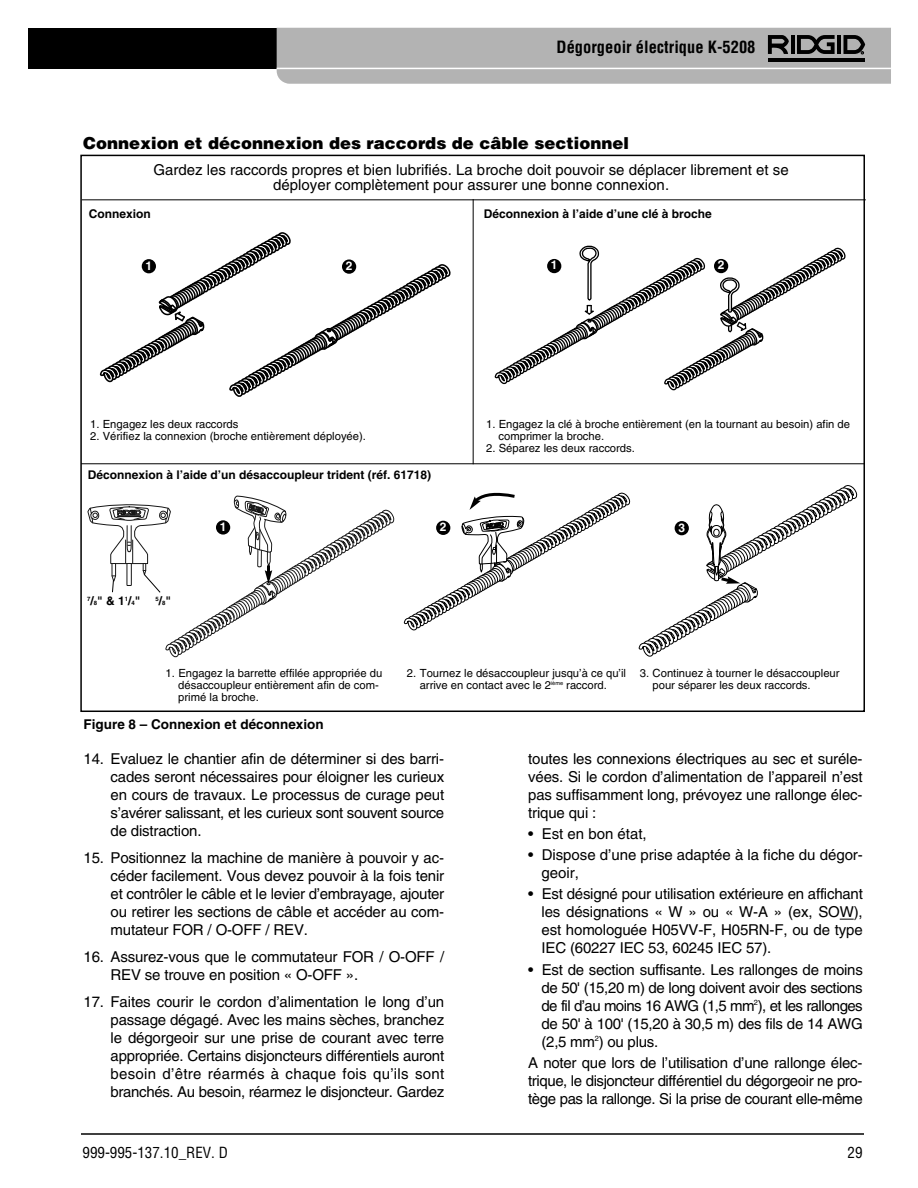
<style>
.page{position:relative;width:918px;height:1188px;background:#fff}
.page>*{position:absolute;margin:0;border:0;box-sizing:border-box;transform-origin:0 0}
.t1{font:900 16.5px "Helvetica LT Std";color:#000}
.t2{font:700 condensed 16.5px "Helvetica LT Std";color:#000}
.t3{font:15px/18px "Helvetica LT Std";letter-spacing:-.01em;color:#000;text-align:justify}
.t4{font:condensed 15px "Helvetica LT Std";color:#000}
.t5{font:700 13.5px "Helvetica LT Std";color:#000}
.t6{font:700 12px "Helvetica LT Std";color:#000}
.t7{font:700 12px "Helvetica LT Std";color:#fff}
.t8{font:11.25px/12px "Helvetica LT Std";color:#000}
.t9{font:700 6px "Helvetica LT Std";color:#000}
.s1{font-size:6px}
.s2{font-size:12px}
</style>
<div class="page">
<hr style="left:81px;top:1133px;width:783px;height:2px;background:#000">
<div style="left:28px;top:28px;width:427px;height:41px;background:#000"></div>
<svg style="left:277px;top:28px;width:614px;height:56px;background:#aeaeae"></svg>
<hr style="left:82px;top:199px;width:784px;height:1px;background:#000">
<hr style="left:473px;top:199px;width:1px;height:265px;background:#000">
<hr style="left:81px;top:463px;width:784px;height:1px;background:#000">
<svg style="left:99px;top:232px;width:352px;height:165px"></svg>
<svg style="left:494px;top:246px;width:352px;height:145px"></svg>
<div style="left:142px;top:259px;width:14px;height:14px;background:#000;border-radius:50%"></div>
<div style="left:342px;top:260px;width:14px;height:14px;background:#000;border-radius:50%"></div>
<div style="left:714px;top:259px;width:14px;height:14px;background:#000;border-radius:50%"></div>
<div style="left:547px;top:259px;width:14px;height:14px;background:#000;border-radius:50%"></div>
<svg style="left:404px;top:492px;width:226px;height:139px"></svg>
<svg style="left:87px;top:495px;width:307px;height:163px"></svg>
<svg style="left:639px;top:486px;width:218px;height:171px"></svg>
<div style="left:216px;top:520px;width:14px;height:15px;background:#000;border-radius:50%"></div>
<div style="left:675px;top:521px;width:14px;height:14px;background:#000;border-radius:50%"></div>
<svg style="left:840px;top:919px;width:14px;height:1px"></svg>
<p class="t2" style="left:557px;top:40px;width:200px">Dégorgeoir électrique K-5208</p>
<p class="t1" style="left:83px;top:137px;width:547px">Connexion et déconnexion des raccords de câble sectionnel</p>
<p class="t3" style="left:154px;top:164px;width:637px;line-height:15px;text-align:center">Gardez les raccords propres et bien lubrifiés. La broche doit pouvoir se déplacer librement et se déployer complètement pour assurer une bonne connexion.</p>
<p class="t6" style="left:484px;top:209px;width:230px">Déconnexion à l’aide d’une clé à broche</p>
<p class="t6" style="left:89px;top:209px;width:64px">Connexion</p>
<p class="t7" style="left:146px;top:261px;width:8px">1</p>
<p class="t7" style="left:346px;top:261px;width:8px">2</p>
<p class="t7" style="left:551px;top:261px;width:8px">1</p>
<p class="t7" style="left:718px;top:261px;width:8px">2</p>
<p class="t8" style="left:90px;top:419px;width:150px">1. Engagez les deux raccords</p>
<p class="t8" style="left:90px;top:431px;width:277px">2. Vérifiez la connexion (broche entièrement déployée).</p>
<p class="t6" style="left:88px;top:470px;width:345px">Déconnexion à l’aide d’un désaccoupleur trident (réf. 61718)</p>
<p class="t8" style="left:499px;top:419px;width:353px;text-indent:-12px">1. Engagez la clé à broche entièrement (en la tournant au besoin) afin de comprimer la broche.</p>
<p class="t8" style="left:486px;top:443px;width:150px">2. Séparez les deux raccords.</p>
<p class="t6" style="left:87px;top:596px;width:55px"><sup>7</sup>/<span class="s1">8</span>" &amp; 1<sup>1</sup>/<span class="s1">4</span>"</p>
<p class="t9" style="left:156px;top:599px;width:17px">5<span class="s2">/</span>8<span class="s2">"</span></p>
<p class="t7" style="left:220px;top:522px;width:8px">1</p>
<p class="t7" style="left:678px;top:523px;width:8px">3</p>
<p class="t7" style="left:440px;top:523px;width:8px">2</p>
<p class="t8" style="left:178px;top:668px;width:205px;text-indent:-13px">1. Engagez la barrette effilée appropriée du désaccoupleur entièrement afin de com&shy;primé la broche.</p>
<p class="t8" style="left:407px;top:668px;width:221px;text-align:center">2. Tournez le désaccoupleur jusqu’à ce qu’il arrive en contact avec le 2<sup>ième</sup> raccord.</p>
<p class="t8" style="left:653px;top:668px;width:189px;text-indent:-13px">3. Continuez à tourner le désaccoupleur pour séparer les deux raccords.</p>
<p class="t5" style="left:84px;top:720px;width:242px">Figure 8 – Connexion et déconnexion</p>
<p class="t3" style="left:111px;top:751px;width:335px;text-indent:-27px">14. Evaluez le chantier afin de déterminer si des barri&shy;cades seront nécessaires pour éloigner les curieux en cours de travaux. Le processus de curage peut s’avérer salissant, et les curieux sont souvent source de distraction.</p>
<p class="t3" style="left:111px;top:850px;width:335px;text-indent:-27px">15. Positionnez la machine de manière à pouvoir y ac&shy;céder facilement. Vous devez pouvoir à la fois tenir et contrôler le câble et le levier d’embrayage, ajouter ou retirer les sections de câble et accéder au com&shy;mutateur FOR / O-OFF / REV.</p>
<p class="t3" style="left:111px;top:949px;width:335px;text-indent:-27px">16. Assurez-vous que le commutateur FOR / O-OFF /<br>REV se trouve en position « O-OFF ».</p>
<p class="t3" style="left:111px;top:994px;width:335px;text-indent:-27px">17. Faites courir le cordon d’alimentation le long d’un passage dégagé. Avec les mains sèches, branchez le dégorgeoir sur une prise de courant avec terre appropriée. Certains disjoncteurs différentiels auront besoin d’être réarmés à chaque fois qu’ils sont branchés. Au besoin, réarmez le disjoncteur. Gardez</p>
<p class="t3" style="left:528px;top:751px;width:336px">toutes les connexions électriques au sec et suréle - vées. Si le cordon d’alimentation de l’appareil n’est pas suffisamment long, prévoyez une rallonge élec&shy;trique qui :</p>
<p class="t3" style="left:528px;top:826px;width:120px">• Est en bon état,</p>
<p class="t3" style="left:542px;top:848px;width:323px;text-indent:-13px">• Dispose d’une prise adaptée à la fiche du dégor&shy;geoir,</p>
<p class="t3" style="left:542px;top:887px;width:323px;text-indent:-13px">• Est désigné pour utilisation extérieure en affichant les désignations « W » ou « W-A » (ex, SOW), est homologuée H05VV-F, H05RN-F, ou de type IEC (60227 IEC 53, 60245 IEC 57).</p>
<p class="t3" style="left:542px;top:962px;width:323px;text-indent:-13px">• Est de section suffisante. Les rallonges de moins de 50' (15,20 m) de long doivent avoir des sections de fil d’au moins 16 AWG (1,5 mm<sup>2</sup>), et les rallonges de 50' à 100' (15,20 à 30,5 m) des fils de 14 AWG (2,5 mm<sup>2</sup>) ou plus.</p>
<p class="t3" style="left:528px;top:1055px;width:336px">A noter que lors de l’utilisation d’une rallonge élec&shy;trique, le disjoncteur différentiel du dégorgeoir ne pro&shy;tège pas la rallonge. Si la prise de courant elle-même</p>
<p class="t4" style="left:82px;top:1146px;width:147px">999-995-137.10_REV. D</p>
<p class="t4" style="left:848px;top:1146px;width:16px">29</p>
</div>
